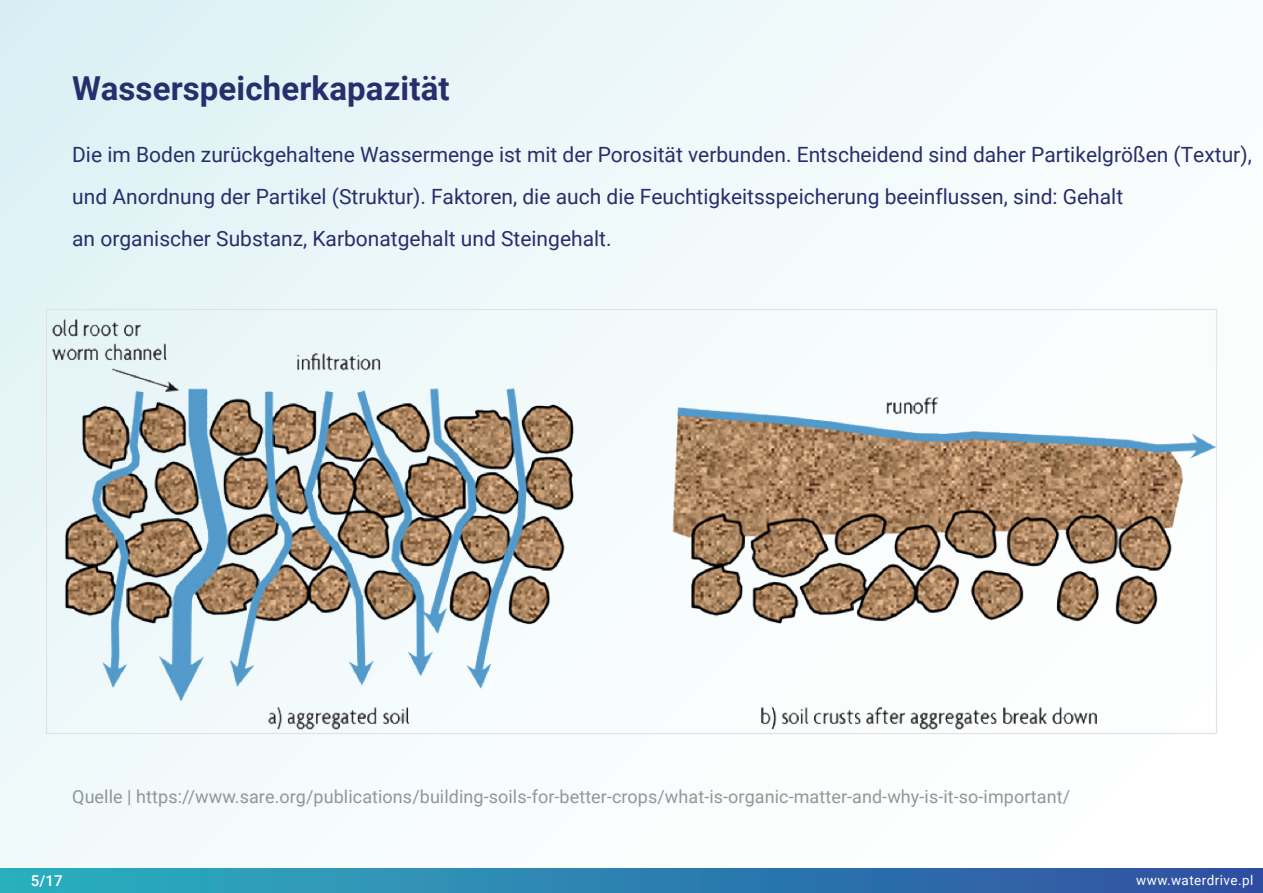
<style>
.page{position:relative;width:1263px;height:893px;background:#fff}
.page>*{position:absolute;margin:0;border:0;box-sizing:border-box;transform-origin:0 0}
.t1{font:700 33px "Roboto";letter-spacing:.005em;color:#262f6b}
.t2{font:21px/42px "Roboto";color:#262f6b}
.t3{font:18px "Roboto";letter-spacing:.005em;color:#939598}
.t4{font:500 15px "Roboto";color:#fff}
.t5{font:13.5px "Roboto";letter-spacing:.03em;color:#fff}
</style>
<div class="page">
<div style="left:0;top:0;width:1263px;height:893px;background:linear-gradient(to right,#e4f4f7,#fdfefe)"></div>
<div style="left:0;top:868px;width:1263px;height:25px;background:linear-gradient(to right,#2bb2c0,#2f4ea1)"></div>
<img style="left:46px;top:309px;width:1171px;height:426px">
<h1 class="t1" style="left:72px;top:65px;width:379px">Wasserspeicherkapazität</h1>
<p class="t2" style="left:72px;top:132px;width:1181px">Die im Boden zurückgehaltene Wassermenge ist mit der Porosität verbunden. Entscheidend sind daher Partikelgrößen (Textur), und Anordnung der Partikel (Struktur). Faktoren, die auch die Feuchtigkeitsspeicherung beeinflussen, sind: Gehalt<br>an organischer Substanz, Karbonatgehalt und Steingehalt.</p>
<p class="t3" style="left:72px;top:784px;width:999px">Quelle | https://www.sare.org/publications/building-soils-for-better-crops/what-is-organic-matter-and-why-is-it-so-important/</p>
<p class="t4" style="left:31px;top:870px;width:33px">5/17</p>
<p class="t5" style="left:1136px;top:871px;width:119px">www.waterdrive.pl</p>
</div>
